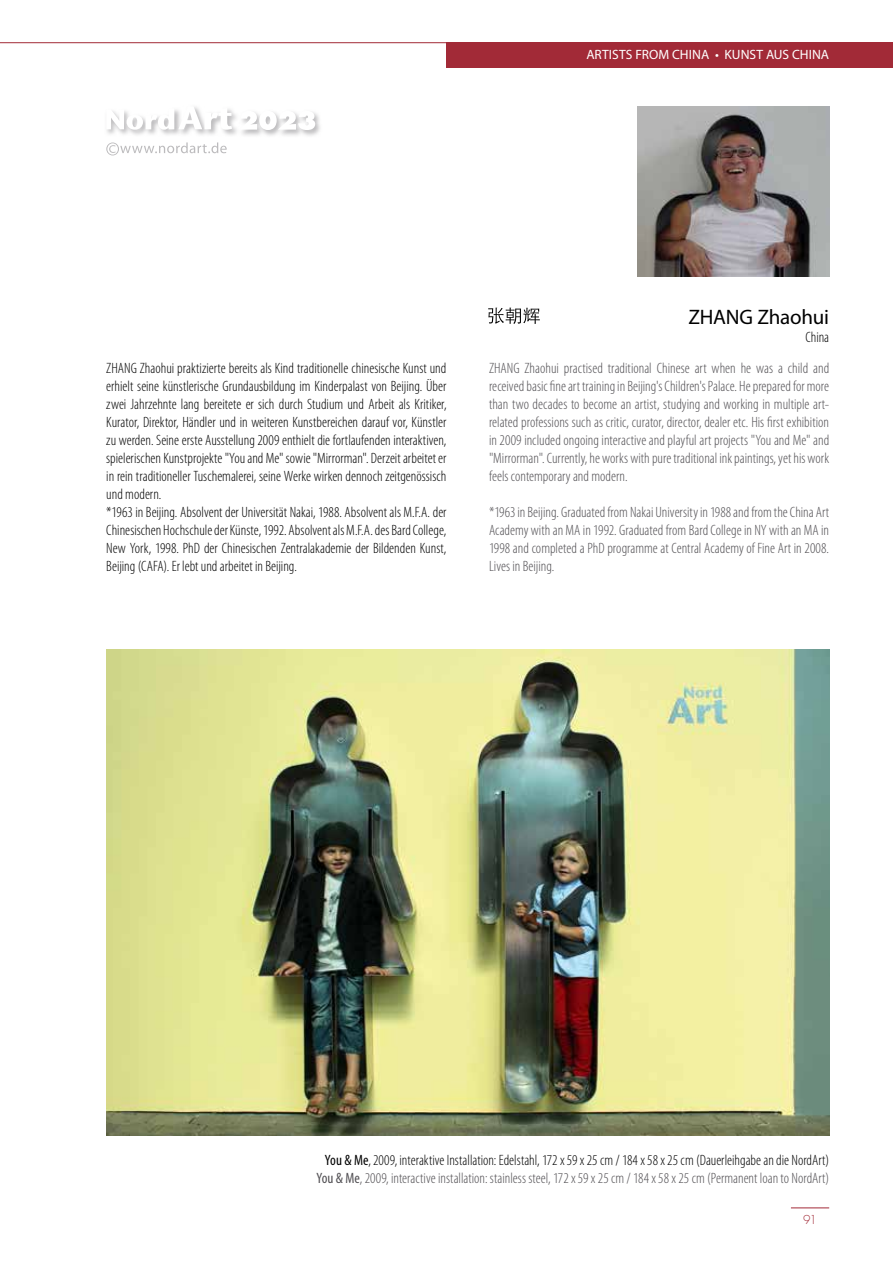
<style>
.page{position:relative;width:893px;height:1263px;background:#fff}
.page>*{position:absolute;margin:0;border:0;box-sizing:border-box;transform-origin:0 0}
.t1{font:21px "Myriad Pro";letter-spacing:-.015em;color:#000}
.t2{font:300 condensed 15px/18px "Myriad Pro";color:#514f53;text-align:justify}
.t3{font:300 condensed 15px/18px "Myriad Pro";color:#000}
.t4{font:13.5px "Myriad Pro";letter-spacing:.005em;color:#fff}
.t5{font:300 12px "Futura Std";color:#a22a37}
.s1{font-weight:400;color:#000}
.s2{color:#000}
.s3{font-weight:400}
</style>
<div class="page">
<div style="left:446px;top:43px;width:447px;height:25px;background:#a22a37"></div>
<hr style="left:0;top:42px;width:446px;height:1px;background:#a22a37">
<hr style="left:791px;top:1207px;width:38px;height:1px;background:#a22a37">
<svg style="left:106px;top:142px;width:121px;height:13px"></svg>
<svg style="left:106px;top:130px;width:71px;height:5px"></svg>
<svg style="left:177px;top:111px;width:60px;height:24px"></svg>
<svg style="left:107px;top:107px;width:125px;height:23px"></svg>
<svg style="left:242px;top:113px;width:78px;height:23px"></svg>
<svg style="left:241px;top:112px;width:74px;height:18px"></svg>
<img style="left:638px;top:106px;width:191px;height:170px">
<img style="left:106px;top:650px;width:723px;height:486px">
<svg style="left:488px;top:308px;width:52px;height:16px"></svg>
<p class="t4" style="left:586px;top:46px;width:244px">ARTISTS FROM CHINA • KUNST AUS CHINA</p>
<p class="t3" style="left:106px;top:359px;width:342px">ZHANG Zhaohui praktizierte bereits als Kind traditionelle chinesische Kunst und erhielt seine künstlerische Grundausbildung im Kinderpalast von Beijing. Über zwei Jahrzehnte lang bereitete er sich durch Studium und Arbeit als Kritiker, Kurator, Direktor, Händler und in weiteren Kunstbereichen darauf vor, Künstler zu werden. Seine erste Ausstellung 2009 enthielt die fortlaufenden interaktiven, spielerischen Kunstprojekte "You and Me" sowie "Mirrorman". Derzeit arbeitet er in rein traditioneller Tuschemalerei, seine Werke wirken dennoch zeitgenössisch und modern.<br>*1963 in Beijing. Absolvent der Universität Nakai, 1988. Absolvent als M.F.A. der Chinesischen Hochschule der Künste, 1992. Absolvent als M.F.A. des Bard College, New York, 1998. PhD der Chinesischen Zentralakademie der Bildenden Kunst, Beijing (CAFA). Er lebt und arbeitet in Beijing.</p>
<h1 class="t1" style="left:688px;top:304px;width:142px">ZHANG Zhaohui</h1>
<p class="t3" style="left:805px;top:328px;width:25px">China</p>
<p class="t2" style="left:489px;top:359px;width:342px">ZHANG Zhaohui practised traditional Chinese art when he was a child and received basic fine art training in Beijing's Children's Palace. He prepared for more than two decades to become an artist, studying and working in multiple art&shy;related professions such as critic, curator, director, dealer etc. His first exhibition in 2009 included ongoing interactive and playful art projects "You and Me" and "Mirrorman". Currently, he works with pure traditional ink paintings, yet his work feels contemporary and modern.</p>
<p class="t2" style="left:489px;top:503px;width:342px">*1963 in Beijing. Graduated from Nakai University in 1988 and from the China Art Academy with an MA in 1992. Graduated from Bard College in NY with an MA in 1998 and completed a PhD programme at Central Academy of Fine Art in 2008.<br>Lives in Beijing.</p>
<p class="t2" style="left:316px;top:1151px;width:514px;text-align:center"><span class="s1">You &amp; Me</span><span class="s2">, 2009, interaktive Installation: Edelstahl, 172 x 59 x 25 cm / 184 x 58 x 25 cm (Dauerleihgabe an die NordArt)<br></span><span class="s3">You &amp; Me</span>, 2009, interactive installation: stainless steel, 172 x 59 x 25 cm / 184 x 58 x 25 cm (Permanent loan to NordArt)</p>
<p class="t5" style="left:803px;top:1213px;width:15px">91</p>
</div>
